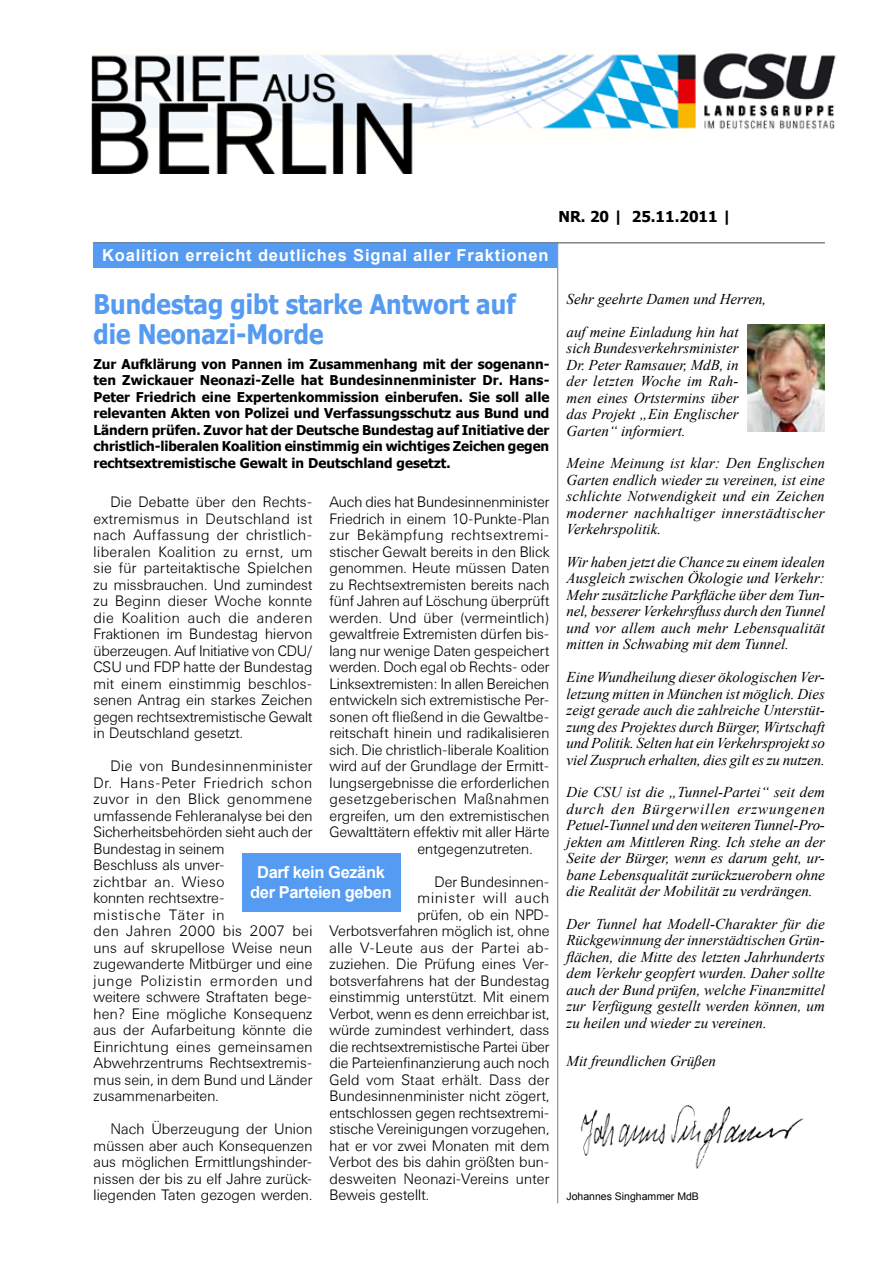
<style>
.page{position:relative;width:893px;height:1263px;background:#fff}
.page>*{position:absolute;margin:0;border:0;box-sizing:border-box;transform-origin:0 0}
.t1{font:700 27px/30px "Tahoma";color:#559bf2;scale:.9 1}
.t2{font:700 16.5px "Arial";letter-spacing:.05em;color:#fff}
.t3{font:700 16.5px/19.5px "Arial";letter-spacing:-.025em;color:#fff;text-align:center}
.t4{font:300 15px/16.5px "Univers BSK";color:#000;text-align:justify}
.t5{font:italic 15px/16.5px "Times New Roman";color:#000;text-align:justify}
.t6{font:300 15px "Univers BSK";letter-spacing:.035em;color:#000}
.t7{font:300 15px "Univers BSK";letter-spacing:.025em;color:#000}
.t8{font:700 15px "Tahoma";color:#000}
.t9{font:300 15px "Univers BSK";letter-spacing:.06em;color:#000}
.t10{font:700 13.5px/16.5px "Tahoma";color:#000;text-align:justify}
.t11{font:10.5px "Arial";color:#000}
</style>
<div class="page">
<hr style="left:557px;top:242px;width:1px;height:961px;background:#7b7c7e">
<div style="left:94px;top:242px;width:463px;height:26px;background:#559bf2"></div>
<hr style="left:94px;top:242px;width:731px;height:1px;background:#7b7c7e">
<div style="left:242px;top:854px;width:158px;height:58px;background:#559bf2"></div>
<img style="left:92px;top:53px;width:744px;height:120px">
<img style="left:580px;top:1105px;width:224px;height:64px">
<img style="left:747px;top:325px;width:78px;height:106px">
<p class="t2" style="left:102px;top:244px;width:448px">Koalition erreicht deutliches Signal aller Fraktionen</p>
<p class="t8" style="left:558px;top:206px;width:175px">Nr. 20 | 25.11.2011 |</p>
<h1 class="t1" style="left:94px;top:287px;width:471px">Bundestag gibt starke Antwort auf die Neonazi-Morde</h1>
<p class="t10" style="left:94px;top:355px;width:457px">Zur Aufklärung von Pannen im Zusammenhang mit der sogenann&shy;ten Zwickauer Neonazi-Zelle hat Bundesinnenminister Dr. Hans-Peter Friedrich eine Expertenkommission einberufen. Sie soll alle relevanten Akten von Polizei und Verfassungsschutz aus Bund und Ländern prüfen. Zuvor hat der Deutsche Bundestag auf Initiative der christlich-liberalen Koalition einstimmig ein wichtiges Zeichen gegen rechtsextremistische Gewalt in Deutschland gesetzt.</p>
<p class="t4" style="left:94px;top:494px;width:221px;text-indent:17px">Die Debatte über den Rechts&shy;extremismus in Deutschland ist nach Auffassung der christlich&shy;liberalen Koalition zu ernst, um sie für parteitaktische Spielchen zu missbrauchen. Und zumindest zu Beginn dieser Woche konnte die Koalition auch die anderen Fraktionen im Bundestag hiervon überzeugen. Auf Initiative von CDU/ CSU und FDP hatte der Bundestag mit einem einstimmig beschlos&shy;senen Antrag ein starkes Zeichen gegen rechtsextremistische Gewalt in Deutschland gesetzt.</p>
<p class="t4" style="left:94px;top:758px;width:221px;text-align:left;text-indent:17px">Die von Bundesinnenminister<br>Dr. Hans-Peter Friedrich schon zuvor in den Blick genommene umfassende Fehleranalyse bei den<br>Sicherheitsbehörden sieht auch der<br>Bundestag in seinem<br>Beschluss als unver-<br>zichtbar an. Wieso<br>konnten rechtsextre-<br>mistische Täter in<br>den Jahren 2000 bis 2007 bei uns auf skrupellose Weise neun zugewanderte Mitbürger und eine junge Polizistin ermorden und weitere schwere Straftaten bege&shy;hen? Eine mögliche Konsequenz aus der Aufarbeitung könnte die<br>Einrichtung eines gemeinsamen<br>Abwehrzentrums Rechtsextremis&shy;mus sein, in dem Bund und Länder zusammenarbeiten.</p>
<p class="t4" style="left:94px;top:1121px;width:220px;text-indent:17px">Nach Überzeugung der Union müssen aber auch Konsequenzen aus möglichen Ermittlungshinder&shy;nissen der bis zu elf Jahre zurück&shy;liegenden Taten gezogen werden.</p>
<p class="t4" style="left:330px;top:494px;width:221px">Auch dies hat Bundesinnenminister</p>
<p class="t4" style="left:330px;top:510px;width:221px">Friedrich in einem 10-Punkte-Plan</p>
<p class="t6" style="left:330px;top:527px;width:221px">zur Bekämpfung rechtsextremi-</p>
<p class="t4" style="left:330px;top:543px;width:221px">stischer Gewalt bereits in den Blick</p>
<p class="t4" style="left:330px;top:560px;width:221px">genommen. Heute müssen Daten</p>
<p class="t4" style="left:330px;top:576px;width:221px">zu Rechtsextremisten bereits nach</p>
<p class="t4" style="left:330px;top:593px;width:222px">fünf Jahren auf Löschung überprüft</p>
<p class="t4" style="left:330px;top:609px;width:221px">werden. Und über (vermeintlich)</p>
<p class="t4" style="left:330px;top:626px;width:221px">gewaltfreie Extremisten dürfen bis-</p>
<p class="t4" style="left:330px;top:642px;width:221px">lang nur wenige Daten gespeichert</p>
<p class="t4" style="left:330px;top:659px;width:222px">werden. Doch egal ob Rechts- oder</p>
<p class="t4" style="left:330px;top:675px;width:221px">Linksextremisten: In allen Bereichen</p>
<p class="t4" style="left:330px;top:692px;width:221px">entwickeln sich extremistische Per-</p>
<p class="t4" style="left:330px;top:708px;width:221px">sonen oft fließend in die Gewaltbe-</p>
<p class="t4" style="left:330px;top:725px;width:221px">reitschaft hinein und radikalisieren</p>
<p class="t4" style="left:330px;top:741px;width:221px">sich. Die christlich-liberale Koalition</p>
<p class="t4" style="left:330px;top:758px;width:221px">wird auf der Grundlage der Ermitt-</p>
<p class="t4" style="left:330px;top:774px;width:221px">lungsergebnisse die erforderlichen</p>
<p class="t7" style="left:330px;top:791px;width:221px">gesetzgeberischen Maßnahmen</p>
<p class="t4" style="left:330px;top:807px;width:221px">ergreifen, um den extremistischen</p>
<p class="t4" style="left:330px;top:824px;width:222px">Gewalttätern effektiv mit aller Härte</p>
<p class="t4" style="left:417px;top:840px;width:117px">entgegenzutreten.</p>
<p class="t4" style="left:434px;top:873px;width:117px">Der Bundesinnen-</p>
<p class="t9" style="left:417px;top:890px;width:133px">minister will auch</p>
<p class="t4" style="left:417px;top:906px;width:134px">prüfen, ob ein NPD-</p>
<p class="t4" style="left:330px;top:923px;width:222px">Verbotsverfahren möglich ist, ohne</p>
<p class="t6" style="left:330px;top:939px;width:221px">alle V-Leute aus der Partei ab-</p>
<p class="t4" style="left:330px;top:956px;width:221px">zuziehen. Die Prüfung eines Ver-</p>
<p class="t4" style="left:330px;top:972px;width:221px">botsverfahrens hat der Bundestag</p>
<p class="t4" style="left:330px;top:989px;width:221px">einstimmig unterstützt. Mit einem</p>
<p class="t4" style="left:330px;top:1005px;width:221px">Verbot, wenn es denn erreichbar ist,</p>
<p class="t4" style="left:330px;top:1022px;width:221px">würde zumindest verhindert, dass</p>
<p class="t4" style="left:330px;top:1038px;width:222px">die rechtsextremistische Partei über</p>
<p class="t4" style="left:330px;top:1055px;width:222px">die Parteienfinanzierung auch noch</p>
<p class="t4" style="left:330px;top:1071px;width:221px">Geld vom Staat erhält. Dass der</p>
<p class="t4" style="left:330px;top:1088px;width:221px">Bundesinnenminister nicht zögert,</p>
<p class="t4" style="left:330px;top:1104px;width:221px">entschlossen gegen rechtsextremi-</p>
<p class="t4" style="left:330px;top:1121px;width:221px">stische Vereinigungen vorzugehen,</p>
<p class="t4" style="left:330px;top:1137px;width:221px">hat er vor zwei Monaten mit dem</p>
<p class="t4" style="left:330px;top:1154px;width:221px">Verbot des bis dahin größten bun-</p>
<p class="t4" style="left:330px;top:1170px;width:221px">desweiten Neonazi-Vereins unter</p>
<p class="t4" style="left:330px;top:1187px;width:101px">Beweis gestellt.</p>
<p class="t3" style="left:250px;top:863px;width:143px">Darf kein Gezänk der Parteien geben</p>
<p class="t5" style="left:566px;top:282px;width:201px;line-height:32.7px">Sehr geehrte Damen und Herren, auf meine Einladung hin hat</p>
<p class="t5" style="left:566px;top:339px;width:174px">sich Bundesverkehrsminister Dr. Peter Ramsauer, MdB, in der letzten Woche im Rah&shy;men eines Ortstermins über das Projekt „Ein Englischer Garten“ informiert.</p>
<p class="t5" style="left:566px;top:455px;width:260px">Meine Meinung ist klar: Den Englischen Garten endlich wieder zu vereinen, ist eine schlichte Notwendigkeit und ein Zeichen moderner nachhaltiger innerstädtischer Verkehrspolitik.</p>
<p class="t5" style="left:566px;top:553px;width:260px">Wir haben jetzt die Chance zu einem idealen Ausgleich zwischen Ökologie und Verkehr:<br>Mehr zusätzliche Parkfläche über dem Tun&shy;nel, besserer Verkehrsfluss durch den Tunnel und vor allem auch mehr Lebensqualität mitten in Schwabing mit dem Tunnel.</p>
<p class="t5" style="left:566px;top:668px;width:260px">Eine Wundheilung dieser ökologischen Ver&shy;letzung mitten in München ist möglich. Dies zeigt gerade auch die zahlreiche Unterstüt&shy;zung des Projektes durch Bürger, Wirtschaft und Politik. Selten hat ein Verkehrsprojekt so viel Zuspruch erhalten, dies gilt es zu nutzen.</p>
<p class="t5" style="left:566px;top:783px;width:260px">Die CSU ist die „Tunnel-Partei“ seit dem durch den Bürgerwillen erzwungenen Petuel-Tunnel und den weiteren Tunnel-Pro&shy;jekten am Mittleren Ring. Ich stehe an der Seite der Bürger, wenn es darum geht, ur&shy;bane Lebensqualität zurückzuerobern ohne die Realität der Mobilität zu verdrängen.</p>
<p class="t5" style="left:566px;top:915px;width:260px">Der Tunnel hat Modell-Charakter für die Rückgewinnung der innerstädtischen Grün&shy;flächen, die Mitte des letzten Jahrhunderts dem Verkehr geopfert wurden. Daher sollte auch der Bund prüfen, welche Finanzmittel zur Verfügung gestellt werden können, um zu heilen und wieder zu vereinen.</p>
<p class="t5" style="left:566px;top:1052px;width:151px">Mit freundlichen Grüßen</p>
<p class="t11" style="left:566px;top:1189px;width:134px">Johannes Singhammer MdB</p>
</div>
